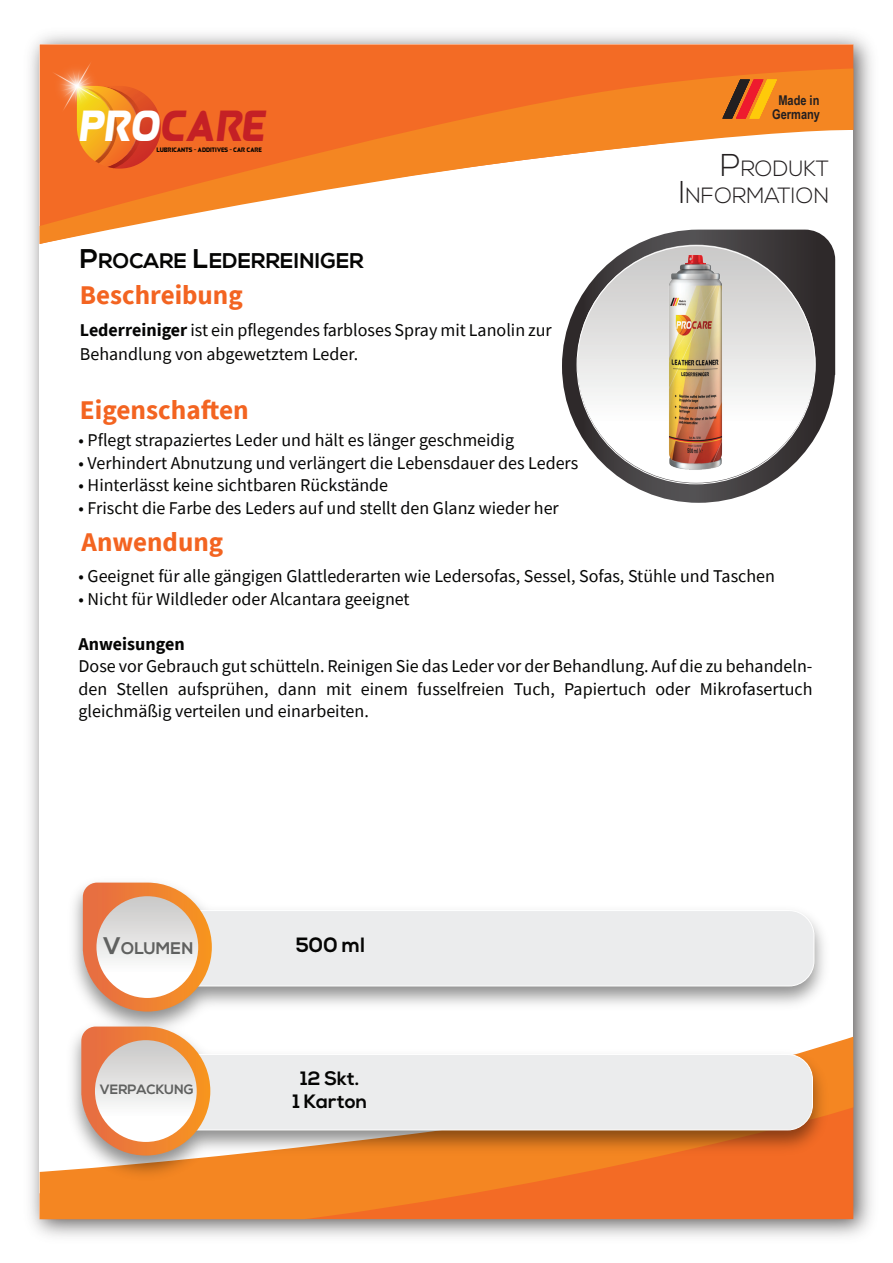
<style>
.page{position:relative;width:893px;height:1263px;background:#fff}
.page>*{position:absolute;margin:0;border:0;box-sizing:border-box;transform-origin:0 0}
.t1{font:italic 44.25px "Queenof Camelot";color:#c42025}
.t2{font:700 27px "Source Sans Pro";color:#f36421}
.t3{font:300 22.05px/27px "Nexa";color:#231f20;text-align:right}
.t4{font:700 21.3px "Nexa";letter-spacing:.01em;color:#050504}
.t5{font:700 20.7px "Nexa";color:#050504}
.t6{font:700 19.35px/23.1px "Nexa";color:#050504;text-align:center}
.t7{font:18px/22.5px "Source Sans Pro";color:#050504}
.t8{font:700 18px "Source Sans Pro";color:#050504}
.t9{font:700 16.8px "Nexa";color:#606160}
.t10{font:700 13.5px/13.5px "Arial Narrow";color:#231f20;text-align:center}
.t11{font:700 13.5px "Nexa";color:#606160}
.t12{font:6.6px "Queenof Camelot";color:#050504}
.s1{color:#fff}
.s2{font-size:27px}
.s3{font-size:21px}
.s4{font-weight:700}
.s5{font-size:31.5px}
.s6{font-size:24px}
</style>
<div class="page">
<img style="left:30px;top:34px;width:842px;height:1203px">
<div style="left:40px;top:44px;width:813px;height:1174px;background:#fff"></div>
<svg style="left:40px;top:1037px;width:813px;height:182px;background:#f48336"></svg>
<div style="left:40px;top:44px;width:813px;height:25px;background:#f36b25"></div>
<svg style="left:40px;top:69px;width:813px;height:175px"></svg>
<svg style="left:77px;top:86px;width:84px;height:83px;background:#e77022"></svg>
<img style="left:51px;top:56px;width:56px;height:61px">
<svg style="left:722px;top:80px;width:55px;height:38px;background:#cd6b1f"></svg>
<svg style="left:562px;top:230px;width:273px;height:273px"></svg>
<img style="left:60px;top:889px;width:775px;height:297px">
<div style="left:212px;top:910px;width:602px;height:76px;background:#ebeced"></div>
<svg style="left:83px;top:882px;width:129px;height:129px;background:#e89d6b"></svg>
<div style="left:96px;top:896px;width:102px;height:102px;background:linear-gradient(to bottom,#cbc8c6,#fff);border-radius:51px"></div>
<div style="left:210px;top:1054px;width:603px;height:76px;background:#ebeced"></div>
<svg style="left:81px;top:1026px;width:129px;height:129px;background:#e79c6a"></svg>
<div style="left:95px;top:1040px;width:102px;height:102px;background:linear-gradient(to bottom,#cbc8c6,#fff);border-radius:51px"></div>
<img style="left:579px;top:244px;width:233px;height:234px">
<h1 class="t1" style="left:80px;top:97px;width:188px"><span class="s1">PRO</span>CARE</h1>
<p class="t12" style="left:157px;top:146px;width:107px">LUBRICANTS - ADDITIVES - CAR CARE</p>
<p class="t4" style="left:80px;top:249px;width:286px"><span class="s2">P</span><span class="s3">ROCARE</span> <span class="s2">L</span>EDERREINIGER</p>
<h2 class="t2" style="left:80px;top:277px;width:164px">Beschreibung</h2>
<p class="t7" style="left:80px;top:318px;width:473px;line-height:24px"><span class="s4">Lederreiniger</span> ist ein pflegendes farbloses Spray mit Lanolin zur<br>Behandlung von abgewetztem Leder.</p>
<h2 class="t2" style="left:80px;top:391px;width:170px">Eigenschaften</h2>
<p class="t7" style="left:79px;top:429px;width:437px">• Pflegt strapaziertes Leder und hält es länger geschmeidig</p>
<p class="t7" style="left:79px;top:452px;width:501px">• Verhindert Abnutzung und verlängert die Lebensdauer des Leders</p>
<p class="t7" style="left:79px;top:474px;width:311px">• Hinterlässt keine sichtbaren Rückstände</p>
<p class="t7" style="left:79px;top:497px;width:482px">• Frischt die Farbe des Leders auf und stellt den Glanz wieder her</p>
<p class="t10" style="left:772px;top:93px;width:49px">Made in<br>Germany</p>
<p class="t3" style="left:679px;top:156px;width:152px"><span class="s5">P</span>RODUKT<br><span class="s5">I</span>NFORMATION</p>
<h2 class="t2" style="left:82px;top:524px;width:143px">Anwendung</h2>
<p class="t7" style="left:79px;top:565px;width:698px">• Geeignet für alle gängigen Glattlederarten wie Ledersofas, Sessel, Sofas, Stühle und Taschen</p>
<p class="t7" style="left:79px;top:587px;width:333px">• Nicht für Wildleder oder Alcantara geeignet</p>
<p class="t8" style="left:79px;top:631px;width:108px">Anweisungen</p>
<p class="t7" style="left:79px;top:655px;width:736px;text-align:justify">Dose vor Gebrauch gut schütteln. Reinigen Sie das Leder vor der Behandlung. Auf die zu behandeln&shy;den Stellen aufsprühen, dann mit einem fusselfreien Tuch, Papiertuch oder Mikrofasertuch gleichmäßig verteilen und einarbeiten.</p>
<p class="t9" style="left:103px;top:939px;width:92px"><span class="s6">V</span>OLUMEN</p>
<p class="t5" style="left:296px;top:933px;width:71px">500 ml</p>
<p class="t11" style="left:100px;top:1082px;width:95px">VERPACKUNG</p>
<p class="t6" style="left:293px;top:1067px;width:76px">12 Skt.<br>1 Karton</p>
</div>
